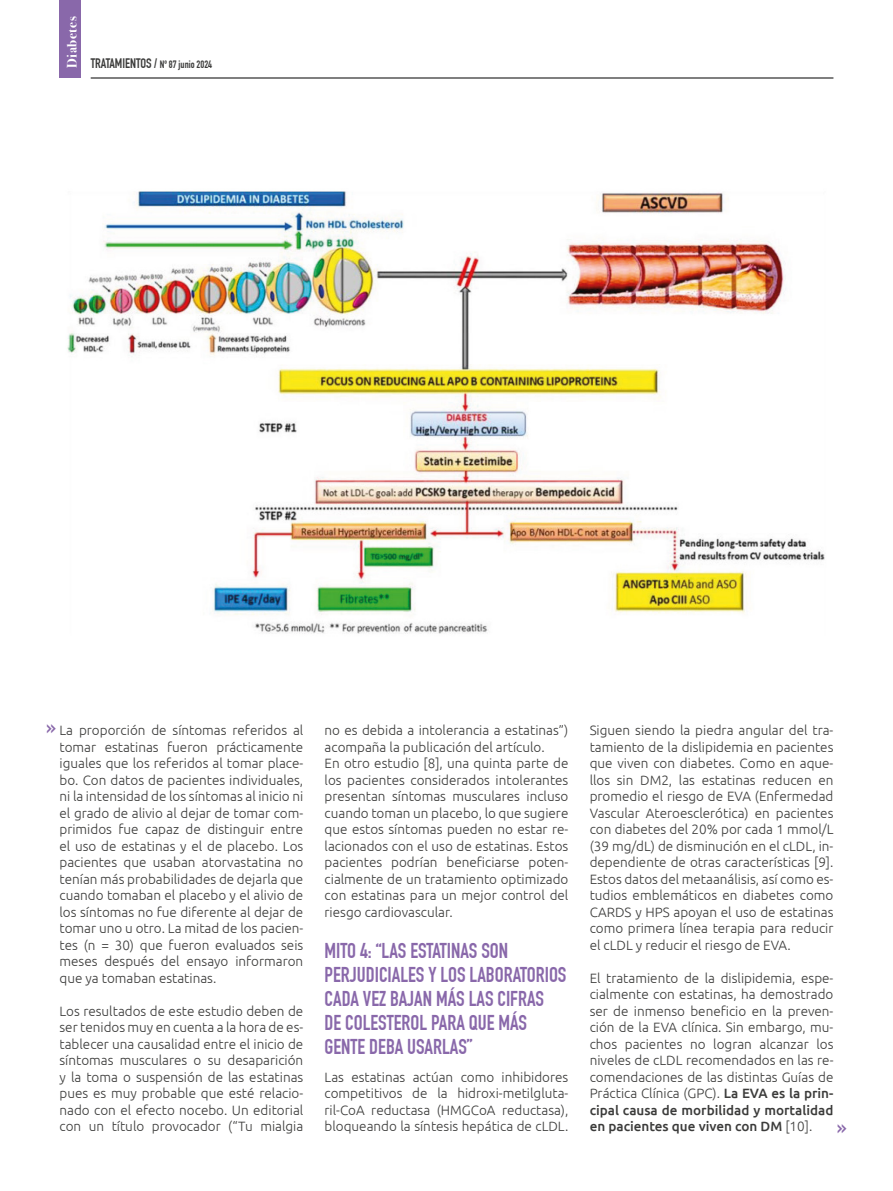
<style>
.page{position:relative;width:893px;height:1191px;background:#fff}
.page>*{position:absolute;margin:0;border:0;box-sizing:border-box;transform-origin:0 0}
.t1{font:22.5px "DIN Engschrift Std";color:#8968aa}
.t2{font:21px/24px "DIN Engschrift Std";color:#8968aa}
.t3{font:300 13.5px/16.5px "Ubuntu";color:#3c3c3b;text-align:justify}
.t4{font:13.5px "DIN Engschrift Std";color:#3c3c3b}
.t5{font:700 13.5px "Bodoni Svty Two ITCTT";letter-spacing:.04em;color:#fff}
.s1{font-size:10.5px}
.s2{font-weight:500}
</style>
<div class="page">
<hr style="left:91px;top:78px;width:742px;height:1px;background:#000">
<div style="left:60px;top:0;width:21px;height:78px;background:#8968aa"></div>
<img style="left:67px;top:191px;width:758px;height:443px">
<p class="t5" style="left:61px;top:68px;width:53px;rotate:-90deg">Diabetes</p>
<p class="t4" style="left:91px;top:55px;width:123px">TRATAMIENTOS / <span class="s1">Nº 87 junio 2024</span></p>
<h1 class="t1" style="left:46px;top:714px;width:11px">»</h1>
<p class="t3" style="left:60px;top:721px;width:245px">La proporción de síntomas referidos al tomar estatinas fueron prácticamente iguales que los referidos al tomar place&shy;bo. Con datos de pacientes individuales, ni la intensidad de los síntomas al inicio ni el grado de alivio al dejar de tomar com&shy;primidos fue capaz de distinguir entre el uso de estatinas y el de placebo. Los pacientes que usaban atorvastatina no tenían más probabilidades de dejarla que cuando tomaban el placebo y el alivio de los síntomas no fue diferente al dejar de tomar uno u otro. La mitad de los pacien&shy;tes (n = 30) que fueron evaluados seis meses después del ensayo informaron que ya tomaban estatinas.</p>
<p class="t3" style="left:60px;top:1002px;width:245px">Los resultados de este estudio deben de ser tenidos muy en cuenta a la hora de es&shy;tablecer una causalidad entre el inicio de síntomas musculares o su desaparición y la toma o suspensión de las estatinas pues es muy probable que esté relacio&shy;nado con el efecto nocebo. Un editorial con un título provocador (“Tu mialgia</p>
<p class="t3" style="left:325px;top:721px;width:245px;text-align:left">no es debida a intolerancia a estatinas”) acompaña la publicación del artículo.<br>En otro estudio [8], una quinta parte de los pacientes considerados intolerantes presentan síntomas musculares incluso cuando toman un placebo, lo que sugiere que estos síntomas pueden no estar re&shy;lacionados con el uso de estatinas. Estos pacientes podrían beneficiarse poten&shy;cialmente de un tratamiento optimizado con estatinas para un mejor control del riesgo cardiovascular.</p>
<h2 class="t2" style="left:325px;top:938px;width:243px">MITO 4: “LAS ESTATINAS SON<br>PERJUDICIALES Y LOS LABORATORIOS<br>CADA VEZ BAJAN MÁS LAS CIFRAS<br>DE COLESTEROL PARA QUE MÁS<br>GENTE DEBA USARLAS”</h2>
<p class="t3" style="left:325px;top:1068px;width:245px">Las estatinas actúan como inhibidores competitivos de la hidroxi-metilgluta&shy;ril-CoA reductasa (HMGCoA reductasa), bloqueando la síntesis hepática de cLDL.</p>
<p class="t3" style="left:590px;top:721px;width:245px">Siguen siendo la piedra angular del tra&shy;tamiento de la dislipidemia en pacientes que viven con diabetes. Como en aque&shy;llos sin DM2, las estatinas reducen en promedio el riesgo de EVA (Enfermedad Vascular Ateroesclerótica) en pacientes con diabetes del 20% por cada 1 mmol/L (39 mg/dL) de disminución en el cLDL, in&shy;dependiente de otras características [9].<br>Estos datos del metaanálisis, así como es&shy;tudios emblemáticos en diabetes como CARDS y HPS apoyan el uso de estatinas como primera línea terapia para reducir el cLDL y reducir el riesgo de EVA.</p>
<p class="t3" style="left:590px;top:969px;width:245px">El tratamiento de la dislipidemia, espe&shy;cialmente con estatinas, ha demostrado ser de inmenso beneficio en la preven&shy;ción de la EVA clínica. Sin embargo, mu&shy;chos pacientes no logran alcanzar los niveles de cLDL recomendados en las re&shy;comendaciones de las distintas Guías de Práctica Clínica (GPC). <span class="s2">La EVA es la prin&shy;cipal causa de morbilidad y mortalidad en pacientes que viven con DM</span> [10].</p>
<h1 class="t1" style="left:837px;top:1114px;width:11px">»</h1>
</div>
